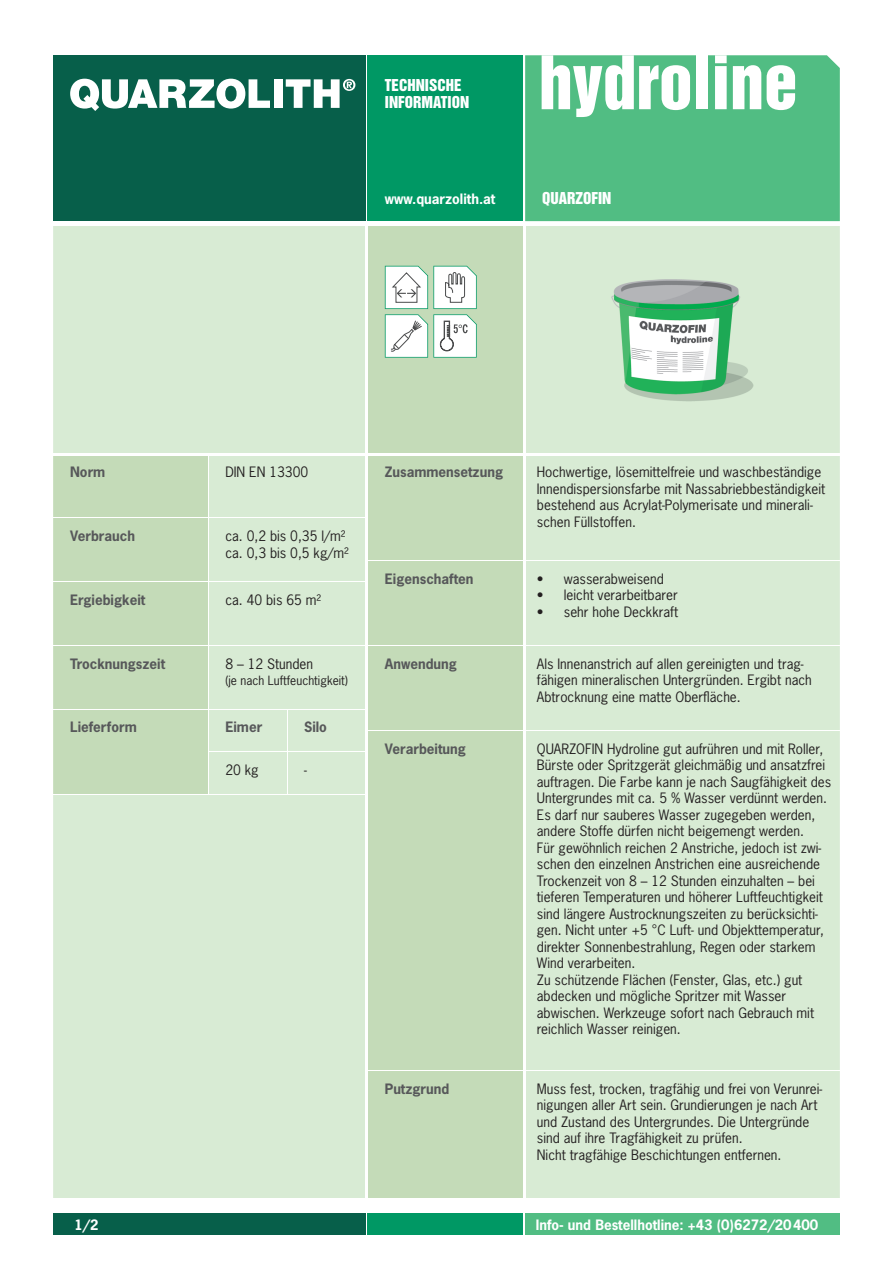
<style>
.page{position:relative;width:893px;height:1263px;background:#fff}
.page>*{position:absolute;margin:0;border:0;box-sizing:border-box;transform-origin:0 0}
.t1{font:67.5px "Helvetica Inserat LT Std";color:#fff}
.t2{font:15px/17.2px "Helvetica Inserat LT Std";color:#fff}
.t3{font:13.5px/16.5px "News Gothic Std";color:#231f20}
.t4{font:700 13.5px "News Gothic Std";color:#57585a}
.t5{font:700 13.5px "News Gothic Std";color:#fff}
.t6{font:12px "News Gothic Std";color:#231f20}
</style>
<div class="page">
<div style="left:368px;top:226px;width:155px;height:972px;background:#c4dbb8"></div>
<div style="left:526px;top:226px;width:314px;height:972px;background:#d8ebd4"></div>
<hr style="left:368px;top:560px;width:155px;height:1px;background:#fff">
<hr style="left:525px;top:560px;width:315px;height:1px;background:#fff">
<hr style="left:368px;top:645px;width:155px;height:1px;background:#fff">
<hr style="left:525px;top:645px;width:315px;height:1px;background:#fff">
<hr style="left:368px;top:730px;width:155px;height:1px;background:#fff">
<hr style="left:525px;top:730px;width:315px;height:1px;background:#fff">
<hr style="left:368px;top:1070px;width:155px;height:1px;background:#fff">
<hr style="left:525px;top:1070px;width:315px;height:1px;background:#fff">
<hr style="left:368px;top:453px;width:156px;height:2px;background:#fff">
<hr style="left:524px;top:453px;width:316px;height:2px;background:#fff">
<div style="left:53px;top:226px;width:312px;height:972px;background:#d8ebd4"></div>
<div style="left:53px;top:455px;width:155px;height:339px;background:#c4dbb8"></div>
<hr style="left:53px;top:794px;width:155px;height:1px;background:#fff">
<hr style="left:208px;top:794px;width:79px;height:1px;background:#fff">
<hr style="left:287px;top:794px;width:81px;height:1px;background:#fff">
<hr style="left:208px;top:455px;width:1px;height:62px;background:#fff">
<hr style="left:53px;top:517px;width:155px;height:1px;background:#fff">
<hr style="left:208px;top:517px;width:79px;height:1px;background:#fff">
<hr style="left:208px;top:518px;width:1px;height:63px;background:#fff">
<hr style="left:287px;top:517px;width:79px;height:1px;background:#fff">
<hr style="left:53px;top:581px;width:155px;height:1px;background:#fff">
<hr style="left:208px;top:581px;width:79px;height:1px;background:#fff">
<hr style="left:208px;top:582px;width:1px;height:63px;background:#fff">
<hr style="left:287px;top:581px;width:79px;height:1px;background:#fff">
<hr style="left:208px;top:646px;width:1px;height:63px;background:#fff">
<hr style="left:53px;top:645px;width:155px;height:1px;background:#fff">
<hr style="left:53px;top:709px;width:155px;height:1px;background:#fff">
<hr style="left:208px;top:645px;width:79px;height:1px;background:#fff">
<hr style="left:287px;top:645px;width:79px;height:1px;background:#fff">
<hr style="left:208px;top:709px;width:79px;height:1px;background:#fff">
<hr style="left:208px;top:709px;width:1px;height:42px;background:#fff">
<hr style="left:287px;top:709px;width:79px;height:1px;background:#fff">
<hr style="left:287px;top:709px;width:1px;height:42px;background:#fff">
<hr style="left:208px;top:751px;width:79px;height:1px;background:#fff">
<hr style="left:208px;top:752px;width:1px;height:42px;background:#fff">
<hr style="left:287px;top:751px;width:79px;height:1px;background:#fff">
<hr style="left:287px;top:752px;width:1px;height:42px;background:#fff">
<hr style="left:53px;top:453px;width:155px;height:2px;background:#fff">
<hr style="left:208px;top:453px;width:79px;height:2px;background:#fff">
<hr style="left:287px;top:453px;width:81px;height:2px;background:#fff">
<svg style="left:385px;top:266px;width:92px;height:92px"></svg>
<div style="left:53px;top:55px;width:313px;height:166px;background:#075f4a"></div>
<div style="left:525px;top:55px;width:315px;height:166px;background:#51bd83"></div>
<div style="left:368px;top:55px;width:155px;height:166px;background:#009864"></div>
<svg style="left:70px;top:79px;width:200px;height:32px"></svg>
<div style="left:274px;top:79px;width:9px;height:29px;background:#fff"></div>
<svg style="left:286px;top:79px;width:69px;height:29px"></svg>
<div style="left:53px;top:1213px;width:313px;height:21px;background:#075f4a"></div>
<div style="left:368px;top:1213px;width:155px;height:21px;background:#009864"></div>
<div style="left:525px;top:1213px;width:315px;height:21px;background:#51bd83"></div>
<img style="left:586px;top:243px;width:193px;height:194px">
<p class="t2" style="left:385px;top:77px;width:86px">TECHNISCHE<br>INFORMATION</p>
<h1 class="t1" style="left:539px;top:42px;width:260px">HYDROLINE</h1>
<p class="t5" style="left:385px;top:190px;width:112px">www.quarzolith.at</p>
<p class="t2" style="left:542px;top:190px;width:71px">QUARZOFIN</p>
<p class="t4" style="left:70px;top:463px;width:37px">Norm</p>
<p class="t3" style="left:225px;top:464px;width:84px">DIN EN 13300</p>
<p class="t4" style="left:70px;top:527px;width:66px">Verbrauch</p>
<p class="t3" style="left:225px;top:528px;width:125px">ca. 0,2 bis 0,35 l/m² ca. 0,3 bis 0,5 kg/m²</p>
<p class="t4" style="left:70px;top:591px;width:77px">Ergiebigkeit</p>
<p class="t3" style="left:225px;top:591px;width:97px">ca. 40 bis 65 m²</p>
<p class="t4" style="left:70px;top:655px;width:96px">Trocknungszeit</p>
<p class="t3" style="left:225px;top:655px;width:89px">8 – 12 Stunden</p>
<p class="t6" style="left:225px;top:673px;width:124px">(je nach Luftfeuchtigkeit)</p>
<p class="t4" style="left:70px;top:718px;width:68px">Lieferform</p>
<p class="t4" style="left:225px;top:718px;width:38px">Eimer</p>
<p class="t4" style="left:304px;top:718px;width:24px">Silo</p>
<p class="t3" style="left:225px;top:761px;width:35px">20 kg</p>
<p class="t3" style="left:304px;top:761px;width:4px">-</p>
<p class="t4" style="left:385px;top:463px;width:120px">Zusammensetzung</p>
<p class="t3" style="left:537px;top:464px;width:290px">Hochwertige, lösemittelfreie und waschbeständige Innendispersionsfarbe mit Nassabriebbeständigkeit bestehend aus Acrylat-Polymerisate und minerali&shy;schen Füllstoffen.</p>
<p class="t4" style="left:385px;top:569px;width:90px">Eigenschaften</p>
<p class="t3" style="left:537px;top:570px;width:128px">• wasserabweisend</p>
<p class="t3" style="left:537px;top:587px;width:143px">• leicht verarbeitbarer</p>
<p class="t3" style="left:537px;top:603px;width:143px">• sehr hohe Deckkraft</p>
<p class="t4" style="left:385px;top:655px;width:74px">Anwendung</p>
<p class="t3" style="left:537px;top:655px;width:276px">Als Innenanstrich auf allen gereinigten und trag&shy;fähigen mineralischen Untergründen. Ergibt nach<br>Abtrocknung eine matte Oberfläche.</p>
<p class="t4" style="left:385px;top:740px;width:83px">Verarbeitung</p>
<p class="t3" style="left:537px;top:740px;width:296px">QUARZOFIN Hydroline gut aufrühren und mit Roller, Bürste oder Spritzgerät gleichmäßig und ansatzfrei auftragen. Die Farbe kann je nach Saugfähigkeit des Untergrundes mit ca. 5 % Wasser verdünnt werden.<br>Es darf nur sauberes Wasser zugegeben werden, andere Stoffe dürfen nicht beigemengt werden.<br>Für gewöhnlich reichen 2 Anstriche, jedoch ist zwi&shy;schen den einzelnen Anstrichen eine ausreichende Trockenzeit von 8 – 12 Stunden einzuhalten – bei tieferen Temperaturen und höherer Luftfeuchtigkeit sind längere Austrocknungszeiten zu berücksichti&shy;gen. Nicht unter +5 °C Luft- und Objekttemperatur, direkter Sonnenbestrahlung, Regen oder starkem Wind verarbeiten.<br>Zu schützende Flächen (Fenster, Glas, etc.) gut abdecken und mögliche Spritzer mit Wasser abwischen. Werkzeuge sofort nach Gebrauch mit reichlich Wasser reinigen.</p>
<p class="t4" style="left:385px;top:1080px;width:66px">Putzgrund</p>
<p class="t3" style="left:537px;top:1080px;width:287px">Muss fest, trocken, tragfähig und frei von Verunrei&shy;nigungen aller Art sein. Grundierungen je nach Art und Zustand des Untergrundes. Die Untergründe sind auf ihre Tragfähigkeit zu prüfen.<br>Nicht tragfähige Beschichtungen entfernen.</p>
<p class="t5" style="left:74px;top:1216px;width:26px">1/2</p>
<p class="t5" style="left:536px;top:1216px;width:284px">Info- und Bestellhotline: +43 (0)6272/20400</p>
</div>
